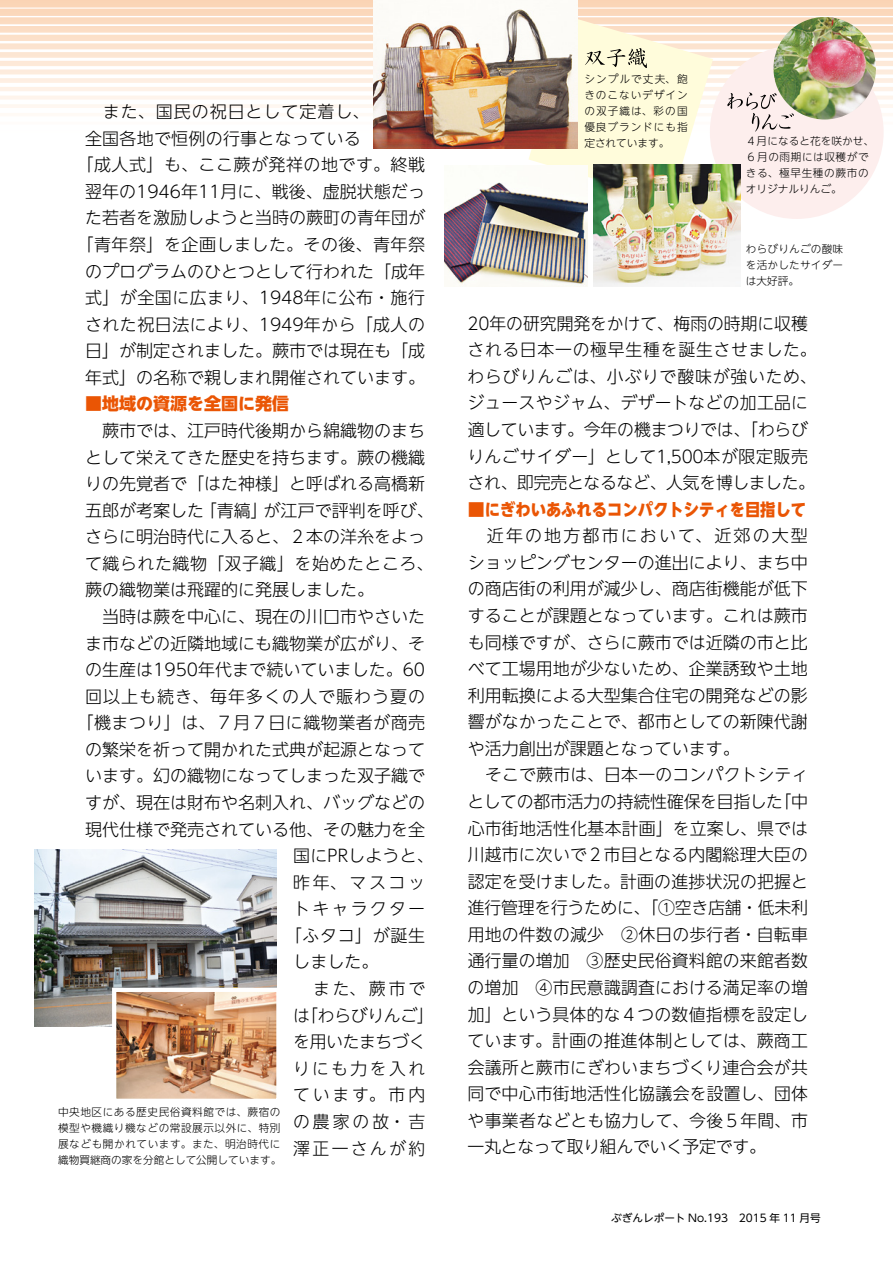
<style>
.page{position:relative;width:893px;height:1263px;background:#fff}
.page>*{position:absolute;margin:0;border:0;box-sizing:border-box;transform-origin:0 0}
.t1{font:300 16.95px/26.5px "UD Shin Go NT Pro";color:#000}
.t2{font:300 16.95px "UD Shin Go NT Pro";letter-spacing:.03em;color:#000}
.t3{font:300 16.95px "UD Shin Go NT Pro";letter-spacing:.025em;color:#000}
.t4{font:800 16.95px "UD Shin Go NT Pro";color:#ea5504}
.t5{font:300 16.95px "UD Shin Go NT Pro";letter-spacing:.06em;color:#000}
.t6{font:300 16.95px "UD Shin Go NT Pro";letter-spacing:.055em;color:#000}
.t7{font:300 16.95px "UD Shin Go NT Pro";letter-spacing:-.02em;color:#000}
.t8{font:300 16.95px "UD Shin Go NT Pro";letter-spacing:.125em;color:#000}
.t9{font:300 16.95px "UD Shin Go NT Pro";letter-spacing:.145em;color:#000}
.t10{font:300 16.95px "UD Shin Go NT Pro";letter-spacing:.14em;color:#000}
.t11{font:300 10.65px/15.9px "UD Shin Go NT Pro";letter-spacing:.05em;color:#000;text-align:justify}
.t12{font:10.65px "UD Shin Go NT Pro";color:#000}
</style>
<div class="page">
<svg style="left:0;top:0;width:893px;height:133px;background:#fce4d1"></svg>
<hr style="left:0;top:8px;width:893px;height:1px;background:#fff">
<hr style="left:0;top:16px;width:893px;height:1px;background:#fff">
<hr style="left:0;top:24px;width:893px;height:2px;background:#fff">
<hr style="left:0;top:33px;width:893px;height:2px;background:#fff">
<hr style="left:0;top:41px;width:893px;height:2px;background:#fff">
<hr style="left:0;top:49px;width:893px;height:3px;background:#fff">
<hr style="left:0;top:58px;width:893px;height:3px;background:#fff">
<svg style="left:0;top:66px;width:893px;height:4px"></svg>
<svg style="left:0;top:74px;width:893px;height:4px"></svg>
<hr style="left:0;top:83px;width:893px;height:4px;background:#fff">
<div style="left:0;top:91px;width:893px;height:5px;background:#fff"></div>
<hr style="left:0;top:100px;width:893px;height:4px;background:#fff">
<div style="left:0;top:108px;width:893px;height:5px;background:#fff"></div>
<div style="left:0;top:116px;width:893px;height:6px;background:#fff"></div>
<div style="left:0;top:125px;width:893px;height:5px;background:#fff"></div>
<div style="left:710px;top:45px;width:174px;height:174px;background:#fdeeed;border-radius:50%"></div>
<img style="left:34px;top:849px;width:242px;height:177px">
<img style="left:110px;top:985px;width:167px;height:114px">
<img style="left:773px;top:17px;width:103px;height:103px;border-radius:51px">
<img style="left:445px;top:182px;width:142px;height:104px">
<img style="left:593px;top:164px;width:147px;height:122px">
<img style="left:374px;top:0;width:204px;height:148px">
<svg style="left:528px;top:17px;width:185px;height:185px"></svg>
<svg style="left:727px;top:92px;width:67px;height:40px"></svg>
<p class="t6" style="left:85px;top:98px;width:286px">　また、国民の祝日として定着し、</p>
<p class="t1" style="left:85px;top:124px;width:277px">全国各地で恒例の行事となっている</p>
<p class="t2" style="left:77px;top:151px;width:350px">「成人式」も、ここ蕨が発祥の地です。終戦</p>
<p class="t1" style="left:85px;top:177px;width:342px">翌年の1946年11月に、戦後、虚脱状態だっ</p>
<p class="t1" style="left:85px;top:204px;width:342px">た若者を激励しようと当時の蕨町の青年団が</p>
<p class="t2" style="left:77px;top:231px;width:350px">「青年祭」を企画しました。その後、青年祭</p>
<p class="t1" style="left:85px;top:257px;width:342px">のプログラムのひとつとして行われた「成年</p>
<p class="t3" style="left:85px;top:284px;width:342px">式」が全国に広まり、1948年に公布・施行</p>
<p class="t3" style="left:85px;top:310px;width:342px">された祝日法により、1949年から「成人の</p>
<p class="t1" style="left:85px;top:337px;width:342px">日」が制定されました。蕨市では現在も「成</p>
<p class="t1" style="left:85px;top:363px;width:342px">年式」の名称で親しまれ開催されています。</p>
<p class="t4" style="left:85px;top:390px;width:206px">■地域の資源を全国に発信</p>
<p class="t1" style="left:85px;top:417px;width:342px">　蕨市では、江戸時代後期から綿織物のまち</p>
<p class="t1" style="left:85px;top:443px;width:342px">として栄えてきた歴史を持ちます。蕨の機織</p>
<p class="t1" style="left:85px;top:470px;width:342px">りの先覚者で「はた神様」と呼ばれる高橋新</p>
<p class="t1" style="left:85px;top:496px;width:350px">五郎が考案した「青縞」が江戸で評判を呼び、</p>
<p class="t1" style="left:85px;top:523px;width:342px">さらに明治時代に入ると、2本の洋糸をよっ</p>
<p class="t2" style="left:85px;top:550px;width:350px">て織られた織物「双子織」を始めたところ、</p>
<p class="t1" style="left:85px;top:576px;width:291px">蕨の織物業は飛躍的に発展しました。</p>
<p class="t1" style="left:85px;top:603px;width:342px">　当時は蕨を中心に、現在の川口市やさいた</p>
<p class="t1" style="left:85px;top:629px;width:342px">ま市などの近隣地域にも織物業が広がり、そ</p>
<p class="t1" style="left:85px;top:656px;width:342px">の生産は1950年代まで続いていました。60</p>
<p class="t5" style="left:85px;top:682px;width:342px">回以上も続き、毎年多くの人で賑わう夏の</p>
<p class="t2" style="left:77px;top:709px;width:350px">「機まつり」は、7月7日に織物業者が商売</p>
<p class="t1" style="left:85px;top:735px;width:342px">の繁栄を祈って開かれた式典が起源となって</p>
<p class="t1" style="left:85px;top:762px;width:342px">います。幻の織物になってしまった双子織で</p>
<p class="t1" style="left:85px;top:789px;width:342px">すが、現在は財布や名刺入れ、バッグなどの</p>
<p class="t1" style="left:85px;top:815px;width:342px">現代仕様で発売されている他、その魅力を全</p>
<p class="t1" style="left:293px;top:842px;width:142px">国にPRしようと、</p>
<p class="t1" style="left:293px;top:868px;width:133px">昨年、マスコッ</p>
<p class="t8" style="left:293px;top:895px;width:133px">トキャラクター</p>
<p class="t1" style="left:285px;top:921px;width:142px">「ふタコ」が誕生</p>
<p class="t1" style="left:293px;top:948px;width:87px">しました。</p>
<p class="t1" style="left:293px;top:975px;width:133px">　また、蕨市で</p>
<p class="t1" style="left:293px;top:1001px;width:142px">は「わらびりんご」</p>
<p class="t7" style="left:293px;top:1028px;width:134px">を用いたまちづく</p>
<p class="t9" style="left:293px;top:1055px;width:134px">りにも力を入れ</p>
<p class="t1" style="left:293px;top:1081px;width:134px">ています。市内</p>
<p class="t1" style="left:293px;top:1108px;width:134px">の農家の故・吉</p>
<p class="t10" style="left:293px;top:1134px;width:134px">澤正一さんが約</p>
<p class="t11" style="left:58px;top:1104px;width:225px">中央地区にある歴史民俗資料館では、蕨宿の模型や機織り機などの常設展示以外に、特別展なども開かれています。また、明治時代に織物買継商の家を分館として公開しています。</p>
<p class="t11" style="left:584px;top:70px;width:105px">シンプルで丈夫、飽きのこないデザインの双子織は、彩の国優良ブランドにも指定されています。</p>
<p class="t11" style="left:746px;top:133px;width:129px;text-align:left">4月になると花を咲かせ、<br>6月の雨期には収穫ができる、極早生種の蕨市のオリジナルりんご。</p>
<p class="t11" style="left:746px;top:241px;width:99px">わらびりんごの酸味を活かしたサイダーは大好評。</p>
<p class="t1" style="left:467px;top:309px;width:351px">20年の研究開発をかけて、梅雨の時期に収穫される日本一の極早生種を誕生させました。わらびりんごは、小ぶりで酸味が強いため、ジュースやジャム、デザートなどの加工品に適しています。今年の機まつりでは、「わらびりんごサイダー」として1,500本が限定販売され、即完売となるなど、人気を博しました。</p>
<p class="t4" style="left:468px;top:495px;width:340px">■にぎわいあふれるコンパクトシティを目指して</p>
<p class="t1" style="left:467px;top:522px;width:342px">　近年の地方都市において、近郊の大型ショッピングセンターの進出により、まち中の商店街の利用が減少し、商店街機能が低下することが課題となっています。これは蕨市も同様ですが、さらに蕨市では近隣の市と比べて工場用地が少ないため、企業誘致や土地利用転換による大型集合住宅の開発などの影響がなかったことで、都市としての新陳代謝や活力創出が課題となっています。<br>　そこで蕨市は、日本一のコンパクトシティとしての都市活力の持続性確保を目指した「中心市街地活性化基本計画」を立案し、県では川越市に次いで2市目となる内閣総理大臣の認定を受けました。計画の進捗状況の把握と進行管理を行うために、「①空き店舗・低未利用地の件数の減少　②休日の歩行者・自転車通行量の増加　③歴史民俗資料館の来館者数の増加　④市民意識調査における満足率の増加」という具体的な4つの数値指標を設定しています。計画の推進体制としては、蕨商工会議所と蕨市にぎわいまちづくり連合会が共同で中心市街地活性化協議会を設置し、団体や事業者などとも協力して、今後5年間、市一丸となって取り組んでいく予定です。</p>
<p class="t12" style="left:611px;top:1210px;width:211px">ぶぎんレポート No.193　2015 年 11 月号</p>
</div>
